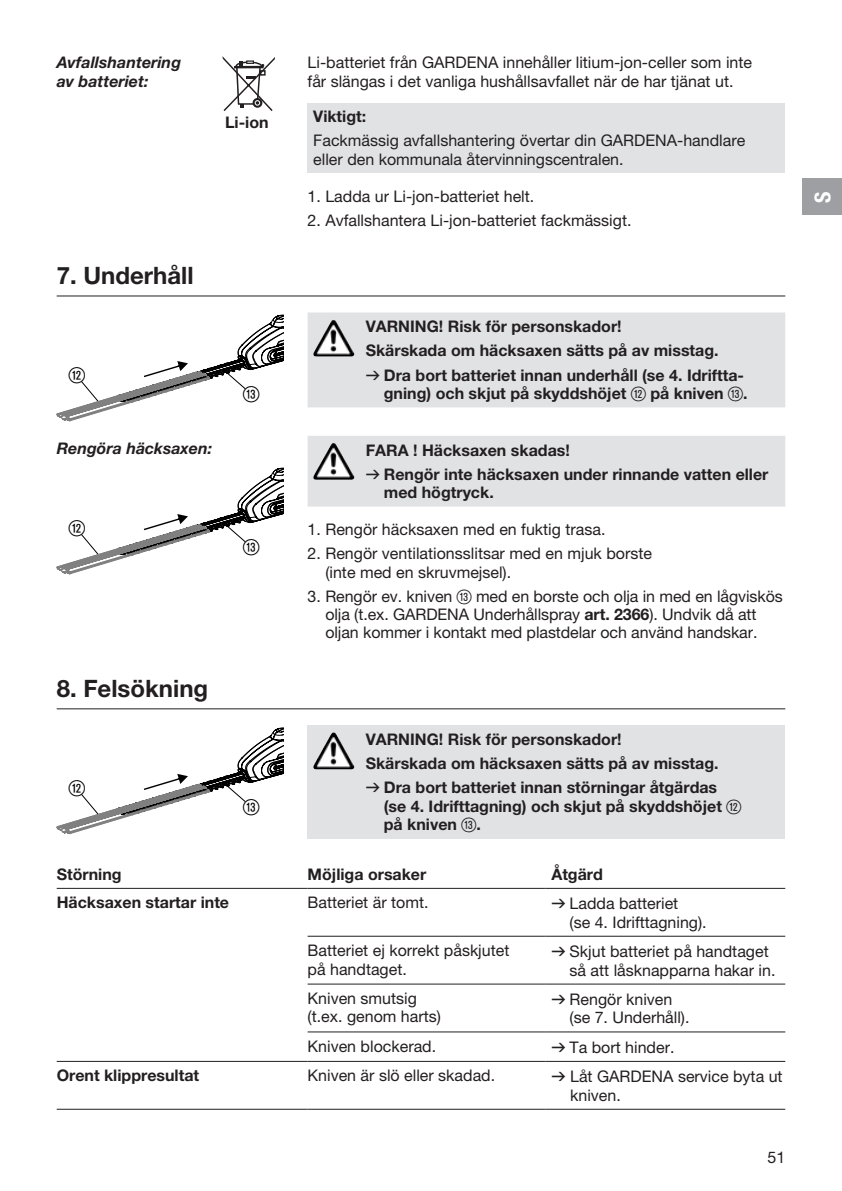
<style>
.page{position:relative;width:842px;height:1191px;background:#fff}
.page>*{position:absolute;margin:0;border:0;box-sizing:border-box;transform-origin:0 0}
.t1{font:700 24px "GARDENA Pro";color:#231f20}
.t2{font:22px "Ziffernim Kreisund Quadrat BQ";color:#000}
.t3{font:22px "GARDENA Pro Bo Cond";color:#fff}
.t4{font:16px/18.4px "GARDENA Pro";color:#231f20}
.t5{font:700 16px/24px "GARDENA Pro";color:#231f20}
.t6{font:italic 700 16px/18.4px "GARDENA Pro";color:#231f20}
.s1{font-family:"Formdruck";font-weight:400}
.s2{font-family:"Ziffernim Kreisund Quadrat BQ";font-weight:400;font-size:20px}
.s3{font-family:"Ziffernim Kreisund Quadrat BQ";font-size:20px}
.s4{font-weight:700}
.s5{font-family:"Formdruck"}
</style>
<div class="page">
<div style="left:308px;top:104px;width:477px;height:69px;background:#e1e2e4"></div>
<svg style="left:222px;top:56px;width:53px;height:55px"></svg>
<svg style="left:308px;top:312px;width:477px;height:194px;fill:#e1e2e4"></svg>
<hr style="left:57px;top:295px;width:728px;height:1px;background:#231f20">
<svg style="left:57px;top:314px;width:226px;height:108px"></svg>
<img style="left:315px;top:320px;width:18px;height:30px">
<svg style="left:57px;top:467px;width:226px;height:108px"></svg>
<img style="left:315px;top:443px;width:18px;height:31px">
<div style="left:308px;top:725px;width:477px;height:113px;background:#e1e2e4"></div>
<hr style="left:57px;top:708px;width:728px;height:1px;background:#231f20">
<svg style="left:57px;top:727px;width:226px;height:107px"></svg>
<img style="left:315px;top:732px;width:18px;height:31px">
<hr style="left:57px;top:888px;width:251px;height:1px;background:#231f20">
<hr style="left:308px;top:983px;width:238px;height:1px;background:#231f20">
<hr style="left:546px;top:983px;width:239px;height:1px;background:#231f20">
<hr style="left:308px;top:1031px;width:238px;height:1px;background:#231f20">
<hr style="left:546px;top:1031px;width:239px;height:1px;background:#231f20">
<hr style="left:57px;top:1061px;width:251px;height:1px;background:#231f20">
<hr style="left:308px;top:1061px;width:238px;height:1px;background:#231f20">
<hr style="left:546px;top:1061px;width:239px;height:1px;background:#231f20">
<hr style="left:308px;top:1108px;width:238px;height:1px;background:#231f20">
<hr style="left:546px;top:1108px;width:239px;height:1px;background:#231f20">
<hr style="left:308px;top:888px;width:238px;height:1px;background:#231f20">
<hr style="left:546px;top:888px;width:239px;height:1px;background:#231f20">
<hr style="left:308px;top:935px;width:238px;height:1px;background:#231f20">
<hr style="left:546px;top:935px;width:239px;height:1px;background:#231f20">
<hr style="left:57px;top:1108px;width:251px;height:1px;background:#231f20">
<div style="left:802px;top:179px;width:40px;height:36px;background:#9d9fa2"></div>
<p class="t6" style="left:57px;top:53px;width:126px">Avfallshantering av batteriet:</p>
<p class="t5" style="left:225px;top:110px;width:45px">Li-ion</p>
<h1 class="t1" style="left:57px;top:261px;width:138px">7. Underhåll</h1>
<h2 class="t2" style="left:69px;top:362px;width:18px">W</h2>
<p class="t6" style="left:57px;top:439px;width:157px">Rengöra häcksaxen:</p>
<h2 class="t2" style="left:69px;top:515px;width:18px">W</h2>
<h2 class="t2" style="left:243px;top:382px;width:18px">E</h2>
<h2 class="t2" style="left:243px;top:535px;width:18px">E</h2>
<h1 class="t1" style="left:57px;top:673px;width:153px">8. Felsökning</h1>
<h2 class="t2" style="left:69px;top:775px;width:18px">W</h2>
<h2 class="t2" style="left:243px;top:794px;width:18px">E</h2>
<p class="t4" style="left:308px;top:53px;width:446px">Li-batteriet från GARDENA innehåller litium-jon-celler som inte får slängas i det vanliga hushållsavfallet när de har tjänat ut.</p>
<p class="t5" style="left:313px;top:104px;width:55px">Viktigt:</p>
<p class="t4" style="left:313px;top:131px;width:434px">Fackmässig avfallshantering övertar din GARDENA-handlare eller den kommunala återvinningscentralen.</p>
<p class="t4" style="left:308px;top:186px;width:228px">1. Ladda ur Li-jon-batteriet helt.</p>
<p class="t4" style="left:308px;top:210px;width:325px">2. Avfallshantera Li-jon-batteriet fackmässigt.</p>
<p class="t5" style="left:366px;top:314px;width:380px">VARNING! Risk för personskador!<br>Skärskada om häcksaxen sätts på av misstag.<br><span class="s1">v</span> Dra bort batteriet innan underhåll (se 4. Idriftta-</p>
<p class="t5" style="left:384px;top:381px;width:365px">gning) och skjut på skyddshöjet <span class="s2">W</span> på kniven <span class="s2">E</span>.</p>
<p class="t5" style="left:366px;top:437px;width:404px">FARA ! Häcksaxen skadas!<br><span class="s1">v</span> Rengör inte häcksaxen under rinnande vatten eller</p>
<p class="t5" style="left:384px;top:480px;width:111px">med högtryck.</p>
<p class="t4" style="left:308px;top:520px;width:299px">1. Rengör häcksaxen med en fuktig trasa.</p>
<p class="t4" style="left:325px;top:544px;width:328px;text-indent:-18px">2. Rengör ventilationsslitsar med en mjuk borste (inte med en skruvmejsel).</p>
<p class="t4" style="left:308px;top:586px;width:477px;text-align:center">3. Rengör ev. kniven <span class="s3">E</span> med en borste och olja in med en lågviskös olja (t.ex. GARDENA Underhållspray <span class="s4">art. 2366</span>). Undvik då att<br>oljan kommer i kontakt med plastdelar och använd handskar.</p>
<p class="t5" style="left:366px;top:727px;width:354px">VARNING! Risk för personskador!<br>Skärskada om häcksaxen sätts på av misstag. <span class="s1">v</span> Dra bort batteriet innan störningar åtgärdas</p>
<p class="t5" style="left:384px;top:796px;width:359px;line-height:18.4px">(se 4. Idrifttagning) och skjut på skyddshöjet <span class="s2">W </span>på kniven <span class="s2">E</span>.</p>
<p class="t5" style="left:57px;top:861px;width:66px">Störning</p>
<p class="t5" style="left:308px;top:861px;width:120px">Möjliga orsaker</p>
<p class="t5" style="left:551px;top:861px;width:53px">Åtgärd</p>
<p class="t5" style="left:57px;top:890px;width:174px">Häcksaxen startar inte</p>
<p class="t4" style="left:308px;top:893px;width:122px">Batteriet är tomt.</p>
<p class="t4" style="left:569px;top:894px;width:139px;text-indent:-18px"><span class="s5">v</span> Ladda batteriet<br>(se 4. Idrifttagning).</p>
<p class="t4" style="left:308px;top:941px;width:203px">Batteriet ej korrekt påskjutet på handtaget.</p>
<p class="t4" style="left:569px;top:942px;width:207px;text-indent:-18px"><span class="s5">v</span> Skjut batteriet på handtaget så att låsknapparna hakar in.</p>
<p class="t4" style="left:308px;top:989px;width:135px">Kniven smutsig (t.ex. genom harts)</p>
<p class="t4" style="left:569px;top:990px;width:122px;text-indent:-18px"><span class="s5">v</span> Rengör kniven (se 7. Underhåll).</p>
<p class="t4" style="left:308px;top:1036px;width:130px">Kniven blockerad.</p>
<p class="t4" style="left:551px;top:1037px;width:125px"><span class="s5">v</span> Ta bort hinder.</p>
<p class="t5" style="left:57px;top:1063px;width:144px">Orent klippresultat</p>
<p class="t4" style="left:308px;top:1066px;width:189px">Kniven är slö eller skadad.</p>
<p class="t4" style="left:570px;top:1067px;width:214px;text-indent:-19px"><span class="s5">v</span> Låt GARDENA service byta ut kniven.</p>
<p class="t4" style="left:767px;top:1147px;width:19px">51</p>
<h2 class="t3" style="left:809px;top:202px;width:13px;rotate:-90deg">S</h2>
</div>
